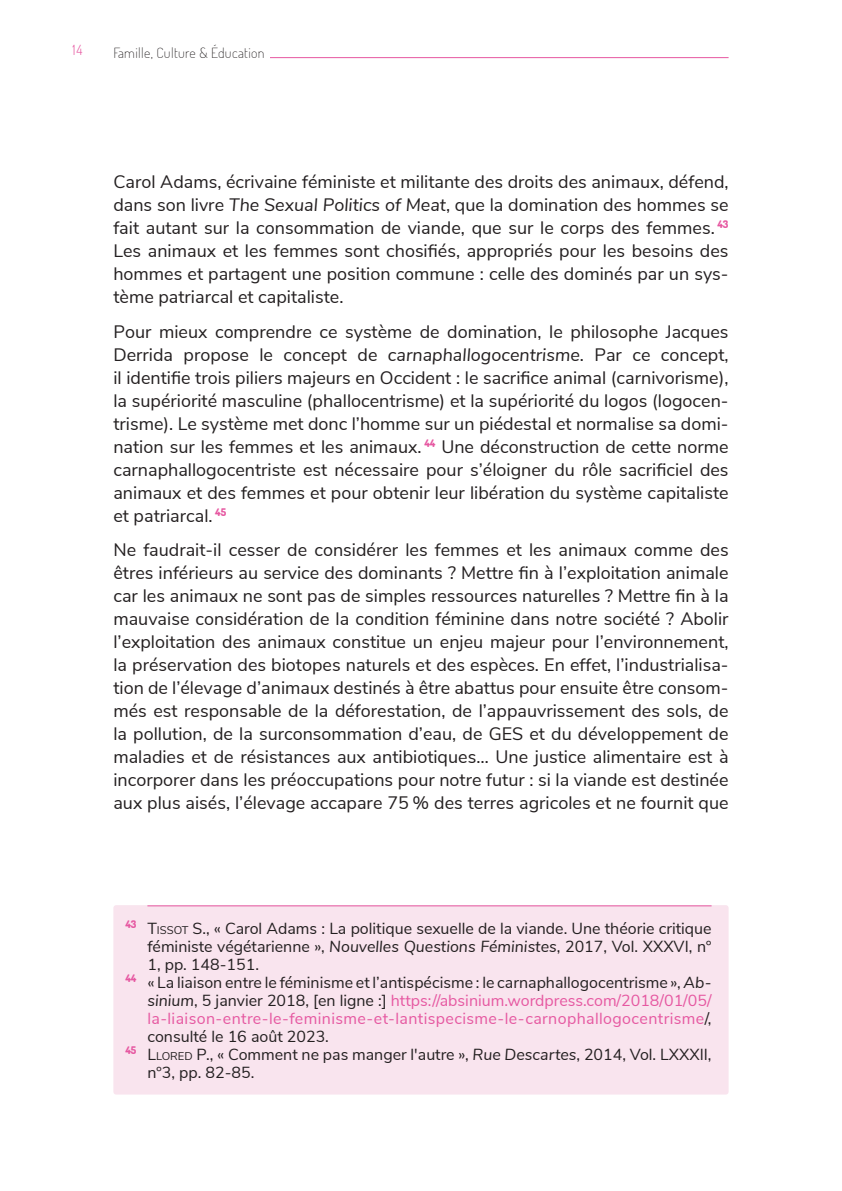
<style>
.page{position:relative;width:842px;height:1191px;background:#fff}
.page>*{position:absolute;margin:0;border:0;box-sizing:border-box;transform-origin:0 0}
.t1{font:18px/23px "Nunito Sans";color:#231f20;text-align:justify}
.t2{font:16px "Nunito Sans";color:#231f20}
.t3{font:16px "Nunito Sans";letter-spacing:.025em;color:#e658a1}
.t4{font:16px "Nunito Sans";color:#e658a1}
.t5{font:200 14px "Dosis";letter-spacing:.025em;color:#231f20}
.t6{font:300 14px "Dosis";color:#e658a1}
.s1{font-style:italic}
.s2{font-style:inherit}
.s3{font-size:11.2px}
.s4{font-style:italic;color:#231f20}
.s5{color:#231f20}
</style>
<div class="page">
<hr style="left:113px;top:57px;width:616px;height:1px;background:#e658a1">
<div style="left:108px;top:52px;width:162px;height:10px;background:#fff"></div>
<div style="left:113px;top:905px;width:616px;height:189px;background:#f9e4ee;border-radius:3px"></div>
<hr style="left:147px;top:905px;width:564px;height:1px;background:#e658a1">
<p class="t6" style="left:73px;top:41px;width:11px">14</p>
<p class="t5" style="left:113px;top:44px;width:153px">Famille, Culture &amp; Éducation</p>
<p class="t1" style="left:113px;top:169px;width:617px">Carol Adams, écrivaine féministe et militante des droits des animaux, défend, dans son livre <span class="s1">The Sexual Politics of Meat</span>, que la domination des hommes se fait autant sur la consommation de viande, que sur le corps des femmes. <sup>43<br></sup>Les animaux et les femmes sont chosifiés, appropriés pour les besoins des hommes et partagent une position commune : celle des dominés par un sys&shy;tème patriarcal et capitaliste.</p>
<p class="t1" style="left:113px;top:319px;width:617px">Pour mieux comprendre ce système de domination, le philosophe Jacques Derrida propose le concept de <span class="s1">carnaphallogocentrisme</span>. Par ce concept, il identifie trois piliers majeurs en Occident : le sacrifice animal (carnivorisme), la supériorité masculine (phallocentrisme) et la supériorité du logos (logocen&shy;trisme). Le système met donc l’homme sur un piédestal et normalise sa domi&shy;nation sur les femmes et les animaux. <sup>44</sup> Une déconstruction de cette norme carnaphallogocentriste est nécessaire pour s’éloigner du rôle sacrificiel des animaux et des femmes et pour obtenir leur libération du système capitaliste et patriarcal. <sup>45</sup></p>
<p class="t1" style="left:113px;top:537px;width:617px">Ne faudrait-il cesser de considérer les femmes et les animaux comme des êtres inférieurs au service des dominants ? Mettre fin à l’exploitation animale car les animaux ne sont pas de simples ressources naturelles ? Mettre fin à la mauvaise considération de la condition féminine dans notre société ? Abolir l’exploitation des animaux constitue un enjeu majeur pour l’environnement, la préservation des biotopes naturels et des espèces. En effet, l’industrialisa&shy;tion de l’élevage d’animaux destinés à être abattus pour ensuite être consom&shy;més est responsable de la déforestation, de l’appauvrissement des sols, de la pollution, de la surconsommation d’eau, de GES et du développement de maladies et de résistances aux antibiotiques… Une justice alimentaire est à incorporer dans les préoccupations pour notre futur : si la viande est destinée aux plus aisés, l’élevage accapare 75 % des terres agricoles et ne fournit que</p>
<p class="t2" style="left:125px;top:916px;width:588px"><sup>43</sup> <span class="s2">T</span><span class="s3">ISSOT</span> S., « Carol Adams : La politique sexuelle de la viande. Une théorie critique</p>
<p class="t2" style="left:147px;top:934px;width:566px">féministe végétarienne », <span class="s1">Nouvelles Questions Féministes</span>, 2017, Vol. XXXVI, n°</p>
<p class="t2" style="left:147px;top:952px;width:113px">1, pp. 148-151.</p>
<p class="t2" style="left:125px;top:970px;width:588px"><sup>44</sup> « La liaison entre le féminisme et l’antispécisme : le carnaphallogocentrisme », <span class="s1">Ab-</span></p>
<p class="t4" style="left:147px;top:988px;width:566px"><span class="s4">sinium</span><span class="s5">, 5 janvier 2018, [en ligne :]</span> https://absinium.wordpress.com/2018/01/05/</p>
<p class="t3" style="left:147px;top:1006px;width:566px">la-liaison-entre-le-feminisme-et-lantispecisme-le-carnophallogocentrisme<span class="s5">/,</span></p>
<p class="t2" style="left:147px;top:1024px;width:183px">consulté le 16 août 2023.</p>
<p class="t2" style="left:125px;top:1042px;width:588px"><sup>45</sup> <span class="s2">L</span><span class="s3">LORED</span> P., « Comment ne pas manger l'autre », <span class="s1">Rue Descartes</span>, 2014, Vol. LXXXII,</p>
<p class="t2" style="left:147px;top:1060px;width:108px">n°3, pp. 82-85.</p>
</div>
